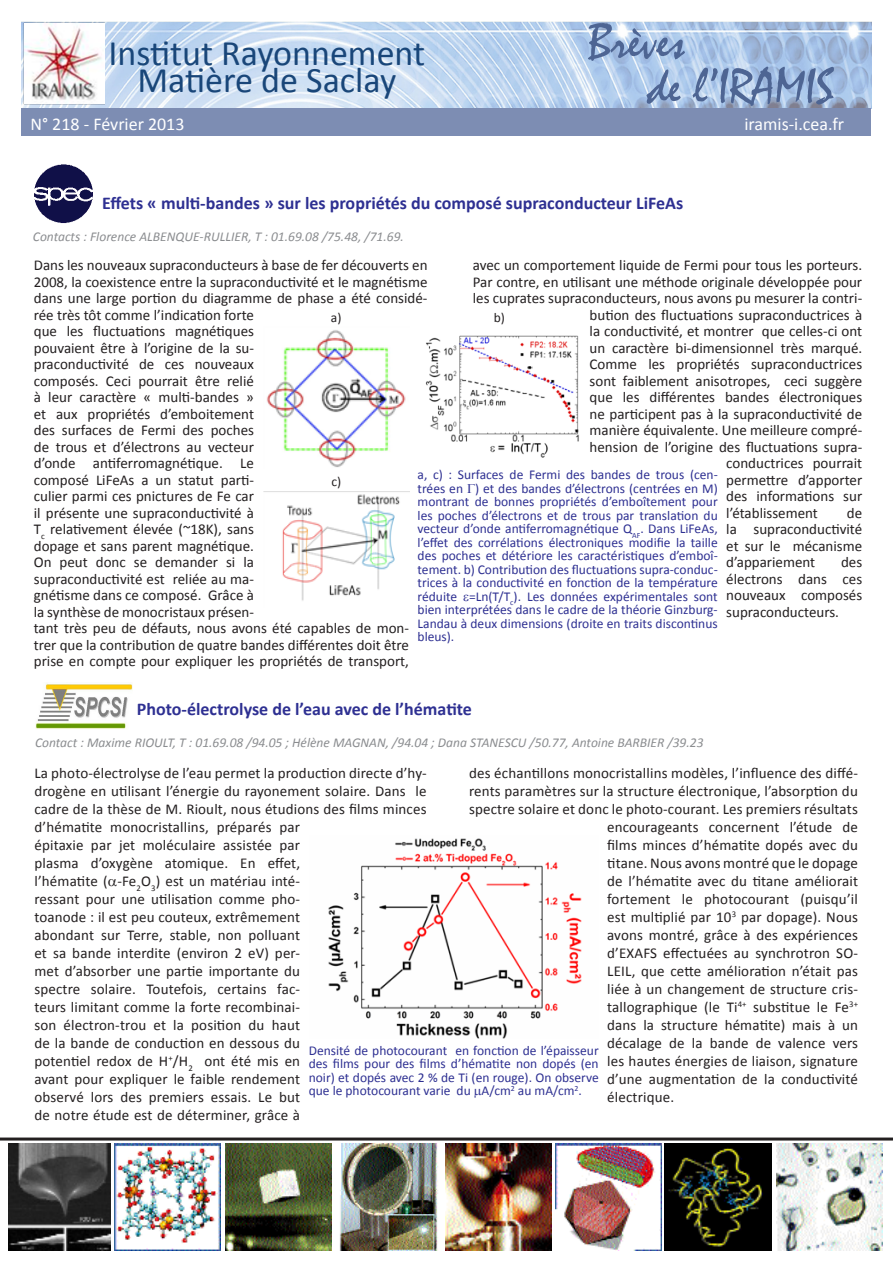
<style>
.page{position:relative;width:893px;height:1263px;background:#fff}
.page>*{position:absolute;margin:0;border:0;box-sizing:border-box;transform-origin:0 0}
.t1{font:51px "Mistral";color:#4e6593}
.t2{font:36px "Calibri";color:#194679}
.t3{font:700 18px "Calibri";color:#2e3092}
.t4{font:18px "Calibri";color:#fff}
.t5{font:15px/16.5px "Calibri";color:#231f20}
.t6{font:13.5px/13.5px "Calibri";color:#2e3092;text-align:justify}
.t7{font:italic 13.5px "Calibri";color:#8b8d90}
.t8{font:13.5px "Calibri";color:#231f20}
</style>
<div class="page">
<img style="left:21px;top:21px;width:851px;height:88px">
<img style="left:23px;top:22px;width:81px;height:83px">
<div style="left:22px;top:109px;width:849px;height:27px;background:#7d8db3"></div>
<hr style="left:0;top:1137px;width:893px;height:3px;background:#231f20">
<img style="left:9px;top:1144px;width:101px;height:106px">
<img style="left:114px;top:1144px;width:106px;height:106px">
<img style="left:225px;top:1144px;width:106px;height:106px">
<img style="left:339px;top:1144px;width:99px;height:106px">
<img style="left:445px;top:1144px;width:106px;height:106px">
<img style="left:555px;top:1144px;width:106px;height:106px">
<img style="left:665px;top:1144px;width:106px;height:106px">
<img style="left:776px;top:1144px;width:106px;height:106px">
<img style="left:34px;top:164px;width:59px;height:60px">
<img style="left:35px;top:683px;width:98px;height:46px">
<img style="left:328px;top:838px;width:254px;height:200px">
<img style="left:267px;top:330px;width:139px;height:137px">
<img style="left:425px;top:335px;width:154px;height:123px">
<img style="left:263px;top:491px;width:147px;height:110px">
<p class="t2" style="left:108px;top:30px;width:318px">Institut Rayonnement</p>
<p class="t2" style="left:137px;top:57px;width:260px">Matière de Saclay</p>
<p class="t4" style="left:31px;top:112px;width:156px">N° 218 - Février 2013</p>
<p class="t1" style="left:588px;top:11px;width:99px">Brèves</p>
<p class="t1" style="left:647px;top:56px;width:188px">de l’IRAMIS</p>
<p class="t4" style="left:744px;top:112px;width:101px">iramis-i.cea.fr</p>
<p class="t3" style="left:102px;top:192px;width:583px">Effets « multi-bandes » sur les propriétés du composé supraconducteur LiFeAs</p>
<p class="t7" style="left:33px;top:227px;width:372px">Contacts : Florence ALBENQUE-RULLIER, T : 01.69.08 /75.48, /71.69.</p>
<p class="t5" style="left:34px;top:257px;width:395px">Dans les nouveaux supraconducteurs à base de fer découverts en 2008, la coexistence entre la supraconductivité et le magnétisme dans une large portion du diagramme de phase a été considé&shy;rée très tôt comme l’indication forte<br>que les fluctuations magnétiques<br>pouvaient être à l’origine de la su-<br>praconductivité de ces nouveaux<br>composés. Ceci pourrait être relié<br>à leur caractère « multi-bandes »<br>et aux propriétés d’emboitement<br>des surfaces de Fermi des poches<br>de trous et d’électrons au vecteur<br>d’onde antiferromagnétique. Le<br>composé LiFeAs a un statut parti-<br>culier parmi ces pnictures de Fe car<br>il présente une supraconductivité à<br>T<sub>c</sub> relativement élevée (~18K), sans<br>dopage et sans parent magnétique.<br>On peut donc se demander si la<br>supraconductivité est reliée au ma-<br>gnétisme dans ce composé. Grâce à<br>la synthèse de monocristaux présen-<br>tant très peu de défauts, nous avons été capables de mon&shy;trer que la contribution de quatre bandes différentes doit être prise en compte pour expliquer les propriétés de transport,</p>
<p class="t5" style="left:473px;top:257px;width:391px">avec un comportement liquide de Fermi pour tous les porteurs.</p>
<p class="t5" style="left:473px;top:273px;width:391px">Par contre, en utilisant une méthode originale développée pour</p>
<p class="t5" style="left:473px;top:290px;width:391px">les cuprates supraconducteurs, nous avons pu mesurer la contri-</p>
<p class="t5" style="left:590px;top:306px;width:274px">bution des fluctuations supraconductrices à</p>
<p class="t5" style="left:590px;top:323px;width:274px">la conductivité, et montrer que celles-ci ont</p>
<p class="t5" style="left:590px;top:339px;width:274px">un caractère bi-dimensionnel très marqué.</p>
<p class="t5" style="left:590px;top:356px;width:274px">Comme les propriétés supraconductrices</p>
<p class="t5" style="left:590px;top:372px;width:274px">sont faiblement anisotropes, ceci suggère</p>
<p class="t5" style="left:590px;top:389px;width:274px">que les différentes bandes électroniques</p>
<p class="t5" style="left:590px;top:405px;width:274px">ne participent pas à la supraconductivité de</p>
<p class="t5" style="left:590px;top:422px;width:274px">manière équivalente. Une meilleure compré-</p>
<p class="t5" style="left:590px;top:438px;width:274px">hension de l’origine des fluctuations supra-</p>
<p class="t5" style="left:726px;top:455px;width:137px">conductrices pourrait</p>
<p class="t5" style="left:726px;top:471px;width:137px">permettre d’apporter</p>
<p class="t5" style="left:726px;top:488px;width:137px">des informations sur</p>
<p class="t5" style="left:726px;top:504px;width:93px">l’établissement</p>
<p class="t8" style="left:331px;top:309px;width:12px">a)</p>
<p class="t8" style="left:494px;top:309px;width:13px">b)</p>
<p class="t6" style="left:418px;top:468px;width:302px">a, c) : Surfaces de Fermi des bandes de trous (cen&shy;trées en ) et des bandes d’électrons (centrées en M) montrant de bonnes propriétés d’emboîtement pour les poches d’électrons et de trous par translation du vecteur d’onde antiferromagnétique Q<sub>AF</sub>. Dans LiFeAs, l’effet des corrélations électroniques modifie la taille des poches et détériore les caractéristiques d’emboî&shy;tement. b) Contribution des fluctuations supra-conduc&shy;trices à la conductivité en fonction de la température réduite =Ln(T/T<sub>c</sub>). Les données expérimentales sont bien interprétées dans le cadre de la théorie Ginzburg-Landau à deux dimensions (droite en traits discontinus bleus).</p>
<p class="t8" style="left:331px;top:473px;width:11px">c)</p>
<p class="t5" style="left:726px;top:504px;width:137px;text-align:justify;text-indent:121px">de la supraconductivité et sur le mécanisme d’appariement</p>
<p class="t5" style="left:726px;top:554px;width:137px;text-align:justify;text-indent:115px">des électrons dans ces nouveaux composés supraconducteurs.</p>
<p class="t3" style="left:137px;top:697px;width:336px">Photo-électrolyse de l’eau avec de l’hématite</p>
<p class="t7" style="left:35px;top:733px;width:670px">Contact : Maxime RIOULT, T : 01.69.08 /94.05 ; Hélène MAGNAN, /94.04 ; Dana STANESCU /50.77, Antoine BARBIER /39.23</p>
<p class="t5" style="left:469px;top:765px;width:390px">des échantillons monocristallins modèles, l’influence des diffé-</p>
<p class="t5" style="left:469px;top:783px;width:390px">rents paramètres sur la structure électronique, l’absorption du</p>
<p class="t5" style="left:469px;top:801px;width:390px">spectre solaire et donc le photo-courant. Les premiers résultats</p>
<p class="t5" style="left:607px;top:819px;width:252px">encourageants concernent l’étude de</p>
<p class="t5" style="left:607px;top:837px;width:252px">films minces d’hématite dopés avec du</p>
<p class="t5" style="left:607px;top:855px;width:252px">titane. Nous avons montré que le dopage</p>
<p class="t5" style="left:607px;top:873px;width:252px">de l’hématite avec du titane améliorait</p>
<p class="t5" style="left:607px;top:891px;width:252px">fortement le photocourant (puisqu’il</p>
<p class="t5" style="left:607px;top:909px;width:252px">est multiplié par 10<sup>3</sup> par dopage). Nous</p>
<p class="t5" style="left:607px;top:927px;width:252px">avons montré, grâce à des expériences</p>
<p class="t5" style="left:607px;top:945px;width:252px">d’EXAFS effectuées au synchrotron SO-</p>
<p class="t5" style="left:607px;top:963px;width:252px">LEIL, que cette amélioration n’était pas</p>
<p class="t5" style="left:607px;top:981px;width:252px">liée à un changement de structure cris-</p>
<p class="t5" style="left:607px;top:999px;width:252px">tallographique (le Ti<sup>4+</sup> substitue le Fe<sup>3+</sup></p>
<p class="t5" style="left:607px;top:1017px;width:252px">dans la structure hématite) mais à un</p>
<p class="t5" style="left:607px;top:1035px;width:252px">décalage de la bande de valence vers</p>
<p class="t5" style="left:607px;top:1053px;width:252px">les hautes énergies de liaison, signature</p>
<p class="t5" style="left:607px;top:1071px;width:252px">d’une augmentation de la conductivité</p>
<p class="t5" style="left:607px;top:1089px;width:68px">électrique.</p>
<p class="t5" style="left:34px;top:764px;width:394px;line-height:18px">La photo-électrolyse de l’eau permet la production directe d’hy&shy;drogène en utilisant l’énergie du rayonement solaire. Dans le cadre de la thèse de M. Rioult, nous étudions des films minces d’hématite monocristallins, préparés par<br>épitaxie par jet moléculaire assistée par<br>plasma d’oxygène atomique. En effet,<br>l’hématite ( -Fe<sub>2</sub>O<sub>3</sub>) est un matériau inté-<br>ressant pour une utilisation comme pho-<br>toanode : il est peu couteux, extrêmement<br>abondant sur Terre, stable, non polluant<br>et sa bande interdite (environ 2 eV) per-<br>met d’absorber une partie importante du<br>spectre solaire. Toutefois, certains fac-<br>teurs limitant comme la forte recombinai-<br>son électron-trou et la position du haut<br>de la bande de conduction en dessous du<br>potentiel redox de H<sup>+</sup>/H<sub>2</sub> ont été mis en<br>avant pour expliquer le faible rendement<br>observé lors des premiers essais. Le but<br>de notre étude est de déterminer, grâce à</p>
<p class="t6" style="left:309px;top:1044px;width:291px">Densité de photocourant en fonction de l’épaisseur des films pour des films d’hématite non dopés (en noir) et dopés avec 2 % de Ti (en rouge). On observe que le photocourant varie du A/cm<sup>2</sup> au mA/cm<sup>2</sup>.</p>
</div>
